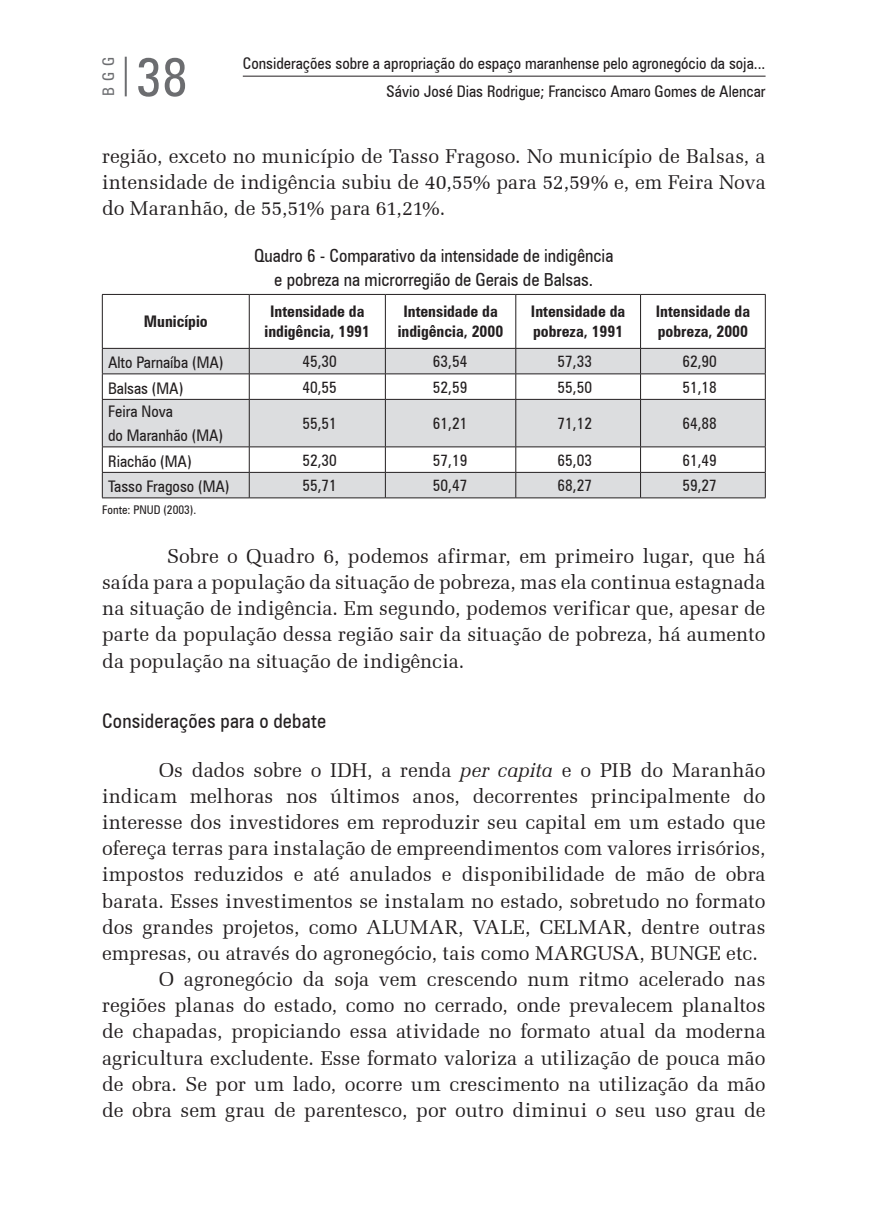
<style>
.page{position:relative;width:879px;height:1219px;background:#fff}
.page>*{position:absolute;margin:0;border:0;box-sizing:border-box;transform-origin:0 0}
.t1{font:condensed 54px "Zurich BT";color:#6c6d70}
.t2{font:20px/26.2px "Zapf Elliptical 711 BT";letter-spacing:.005em;color:#231f20;text-align:justify}
.t3{font:condensed 20px "Zurich BT";letter-spacing:.01em;color:#231f20}
.t4{font:condensed 18px/24.2px "Zurich BT";color:#231f20;text-align:center}
.t5{font:condensed 16px/24px "Zurich BT";color:#231f20}
.t6{font:700 condensed 16px/20px "Zurich BT";color:#231f20;text-align:center}
.t7{font:condensed 16px "Zurich BT";color:#6c6d70}
.t8{font:condensed 12px "Zurich BT";color:#231f20}
.s1{font-style:italic}
</style>
<div class="page">
<hr style="left:243px;top:76px;width:522px;height:1px;background:#231f20">
<hr style="left:125px;top:57px;width:2px;height:39px;background:#6c6d70">
<svg style="left:103px;top:349px;width:662px;height:149px;fill:#dcdddf"></svg>
<hr style="left:102px;top:294px;width:147px;height:1px;background:#231f20">
<hr style="left:102px;top:295px;width:1px;height:53px;background:#231f20">
<hr style="left:249px;top:294px;width:136px;height:1px;background:#231f20">
<hr style="left:249px;top:295px;width:1px;height:53px;background:#231f20">
<hr style="left:385px;top:294px;width:131px;height:1px;background:#231f20">
<hr style="left:385px;top:295px;width:1px;height:53px;background:#231f20">
<hr style="left:516px;top:294px;width:124px;height:1px;background:#231f20">
<hr style="left:515px;top:295px;width:1px;height:53px;background:#231f20">
<hr style="left:640px;top:294px;width:125px;height:1px;background:#231f20">
<hr style="left:640px;top:295px;width:1px;height:53px;background:#231f20">
<hr style="left:765px;top:295px;width:1px;height:53px;background:#231f20">
<hr style="left:102px;top:348px;width:147px;height:1px;background:#231f20">
<hr style="left:249px;top:348px;width:136px;height:1px;background:#231f20">
<hr style="left:385px;top:348px;width:131px;height:1px;background:#231f20">
<hr style="left:516px;top:348px;width:124px;height:1px;background:#231f20">
<hr style="left:640px;top:348px;width:125px;height:1px;background:#231f20">
<hr style="left:102px;top:374px;width:147px;height:1px;background:#231f20">
<svg style="left:102px;top:349px;width:1px;height:50px"></svg>
<hr style="left:249px;top:374px;width:136px;height:1px;background:#231f20">
<svg style="left:249px;top:349px;width:1px;height:50px"></svg>
<hr style="left:385px;top:374px;width:131px;height:1px;background:#231f20">
<svg style="left:385px;top:349px;width:1px;height:50px"></svg>
<hr style="left:516px;top:374px;width:124px;height:1px;background:#231f20">
<svg style="left:515px;top:349px;width:1px;height:50px"></svg>
<hr style="left:640px;top:374px;width:125px;height:1px;background:#231f20">
<svg style="left:640px;top:349px;width:1px;height:50px"></svg>
<svg style="left:765px;top:349px;width:1px;height:50px"></svg>
<hr style="left:102px;top:399px;width:147px;height:1px;background:#231f20">
<hr style="left:102px;top:400px;width:1px;height:47px;background:#231f20">
<hr style="left:249px;top:399px;width:136px;height:1px;background:#231f20">
<hr style="left:249px;top:400px;width:1px;height:47px;background:#231f20">
<hr style="left:385px;top:399px;width:131px;height:1px;background:#231f20">
<hr style="left:385px;top:400px;width:1px;height:47px;background:#231f20">
<hr style="left:516px;top:399px;width:124px;height:1px;background:#231f20">
<hr style="left:515px;top:400px;width:1px;height:47px;background:#231f20">
<hr style="left:640px;top:399px;width:125px;height:1px;background:#231f20">
<hr style="left:640px;top:400px;width:1px;height:47px;background:#231f20">
<hr style="left:765px;top:400px;width:1px;height:47px;background:#231f20">
<hr style="left:102px;top:447px;width:147px;height:1px;background:#231f20">
<hr style="left:249px;top:447px;width:136px;height:1px;background:#231f20">
<hr style="left:385px;top:447px;width:131px;height:1px;background:#231f20">
<hr style="left:516px;top:447px;width:124px;height:1px;background:#231f20">
<hr style="left:640px;top:447px;width:125px;height:1px;background:#231f20">
<hr style="left:102px;top:472px;width:147px;height:1px;background:#231f20">
<svg style="left:102px;top:447px;width:1px;height:51px"></svg>
<hr style="left:249px;top:472px;width:136px;height:1px;background:#231f20">
<svg style="left:249px;top:447px;width:1px;height:51px"></svg>
<hr style="left:385px;top:472px;width:131px;height:1px;background:#231f20">
<svg style="left:385px;top:447px;width:1px;height:51px"></svg>
<hr style="left:516px;top:472px;width:124px;height:1px;background:#231f20">
<svg style="left:515px;top:447px;width:1px;height:51px"></svg>
<hr style="left:640px;top:472px;width:125px;height:1px;background:#231f20">
<svg style="left:640px;top:447px;width:1px;height:51px"></svg>
<svg style="left:765px;top:447px;width:1px;height:51px"></svg>
<hr style="left:102px;top:498px;width:147px;height:1px;background:#231f20">
<hr style="left:249px;top:498px;width:136px;height:1px;background:#231f20">
<hr style="left:385px;top:498px;width:131px;height:1px;background:#231f20">
<hr style="left:516px;top:498px;width:124px;height:1px;background:#231f20">
<hr style="left:640px;top:498px;width:125px;height:1px;background:#231f20">
<p class="t7" style="left:99px;top:96px;width:41px;rotate:-90deg">BGG</p>
<h1 class="t1" style="left:136px;top:44px;width:53px">38</h1>
<p class="t5" style="left:243px;top:51px;width:524px">Considerações sobre a apropriação do espaço maranhense pelo agronegócio da soja...</p>
<p class="t5" style="left:386px;top:79px;width:380px">Sávio José Dias Rodrigue; Francisco Amaro Gomes de Alencar</p>
<p class="t2" style="left:102px;top:143px;width:665px">região, exceto no município de Tasso Fragoso. No município de Balsas, a intensidade de indigência subiu de 40,55% para 52,59% e, em Feira Nova do Maranhão, de 55,51% para 61,21%.</p>
<p class="t4" style="left:254px;top:243px;width:361px">Quadro 6 - Comparativo da intensidade de indigência e pobreza na microrregião de Gerais de Balsas.</p>
<p class="t6" style="left:144px;top:312px;width:65px">Município</p>
<p class="t6" style="left:265px;top:302px;width:107px">Intensidade da indigência, 1991</p>
<p class="t6" style="left:398px;top:302px;width:107px">Intensidade da indigência, 2000</p>
<p class="t6" style="left:531px;top:302px;width:96px;text-align:left">Intensidade da pobreza, 1991</p>
<p class="t6" style="left:656px;top:302px;width:96px;text-align:left">Intensidade da pobreza, 2000</p>
<p class="t5" style="left:108px;top:350px;width:117px">Alto Parnaíba (MA)</p>
<p class="t5" style="left:302px;top:349px;width:36px">45,30</p>
<p class="t5" style="left:433px;top:349px;width:36px">63,54</p>
<p class="t5" style="left:557px;top:349px;width:36px">57,33</p>
<p class="t5" style="left:682px;top:349px;width:36px">62,90</p>
<p class="t5" style="left:108px;top:376px;width:77px">Balsas (MA)</p>
<p class="t5" style="left:302px;top:375px;width:36px">40,55</p>
<p class="t5" style="left:433px;top:375px;width:36px">52,59</p>
<p class="t5" style="left:557px;top:375px;width:36px">55,50</p>
<p class="t5" style="left:682px;top:375px;width:36px">51,18</p>
<p class="t5" style="left:108px;top:399px;width:117px">Feira Nova<br>do Maranhão (MA)</p>
<p class="t5" style="left:302px;top:411px;width:36px">55,51</p>
<p class="t5" style="left:433px;top:411px;width:36px">61,21</p>
<p class="t5" style="left:557px;top:411px;width:36px">71,12</p>
<p class="t5" style="left:682px;top:411px;width:36px">64,88</p>
<p class="t5" style="left:108px;top:449px;width:85px">Riachão (MA)</p>
<p class="t5" style="left:302px;top:448px;width:36px">52,30</p>
<p class="t5" style="left:433px;top:448px;width:36px">57,19</p>
<p class="t5" style="left:557px;top:448px;width:36px">65,03</p>
<p class="t5" style="left:682px;top:448px;width:36px">61,49</p>
<p class="t5" style="left:108px;top:474px;width:123px">Tasso Fragoso (MA)</p>
<p class="t5" style="left:302px;top:473px;width:36px">55,71</p>
<p class="t5" style="left:433px;top:473px;width:36px">50,47</p>
<p class="t5" style="left:557px;top:473px;width:36px">68,27</p>
<p class="t5" style="left:682px;top:473px;width:36px">59,27</p>
<p class="t8" style="left:102px;top:502px;width:96px">Fonte: PNUD (2003).</p>
<p class="t2" style="left:102px;top:543px;width:665px;text-indent:65px">Sobre o Quadro 6, podemos afirmar, em primeiro lugar, que há saída para a população da situação de pobreza, mas ela continua estagnada na situação de indigência. Em segundo, podemos verificar que, apesar de parte da população dessa região sair da situação de pobreza, há aumento da população na situação de indigência.</p>
<p class="t3" style="left:102px;top:708px;width:225px">Considerações para o debate</p>
<p class="t2" style="left:159px;top:757px;width:608px">Os dados sobre o IDH, a renda <span class="s1">per capita</span> e o PIB do Maranhão</p>
<p class="t2" style="left:102px;top:783px;width:665px">indicam melhoras nos últimos anos, decorrentes principalmente do</p>
<p class="t2" style="left:102px;top:809px;width:665px">interesse dos investidores em reproduzir seu capital em um estado que</p>
<p class="t2" style="left:102px;top:835px;width:665px">ofereça terras para instalação de empreendimentos com valores irrisórios,</p>
<p class="t2" style="left:102px;top:861px;width:665px">impostos reduzidos e até anulados e disponibilidade de mão de obra</p>
<p class="t2" style="left:102px;top:887px;width:665px">barata. Esses investimentos se instalam no estado, sobretudo no formato</p>
<p class="t2" style="left:102px;top:914px;width:665px">dos grandes projetos, como ALUMAR, VALE, CELMAR, dentre outras</p>
<p class="t2" style="left:102px;top:940px;width:657px">empresas, ou através do agronegócio, tais como MARGUSA, BUNGE etc.</p>
<p class="t2" style="left:159px;top:966px;width:608px">O agronegócio da soja vem crescendo num ritmo acelerado nas</p>
<p class="t2" style="left:102px;top:992px;width:665px">regiões planas do estado, como no cerrado, onde prevalecem planaltos</p>
<p class="t2" style="left:102px;top:1018px;width:665px">de chapadas, propiciando essa atividade no formato atual da moderna</p>
<p class="t2" style="left:102px;top:1044px;width:665px">agricultura excludente. Esse formato valoriza a utilização de pouca mão</p>
<p class="t2" style="left:102px;top:1071px;width:665px">de obra. Se por um lado, ocorre um crescimento na utilização da mão</p>
<p class="t2" style="left:102px;top:1097px;width:665px">de obra sem grau de parentesco, por outro diminui o seu uso grau de</p>
</div>
